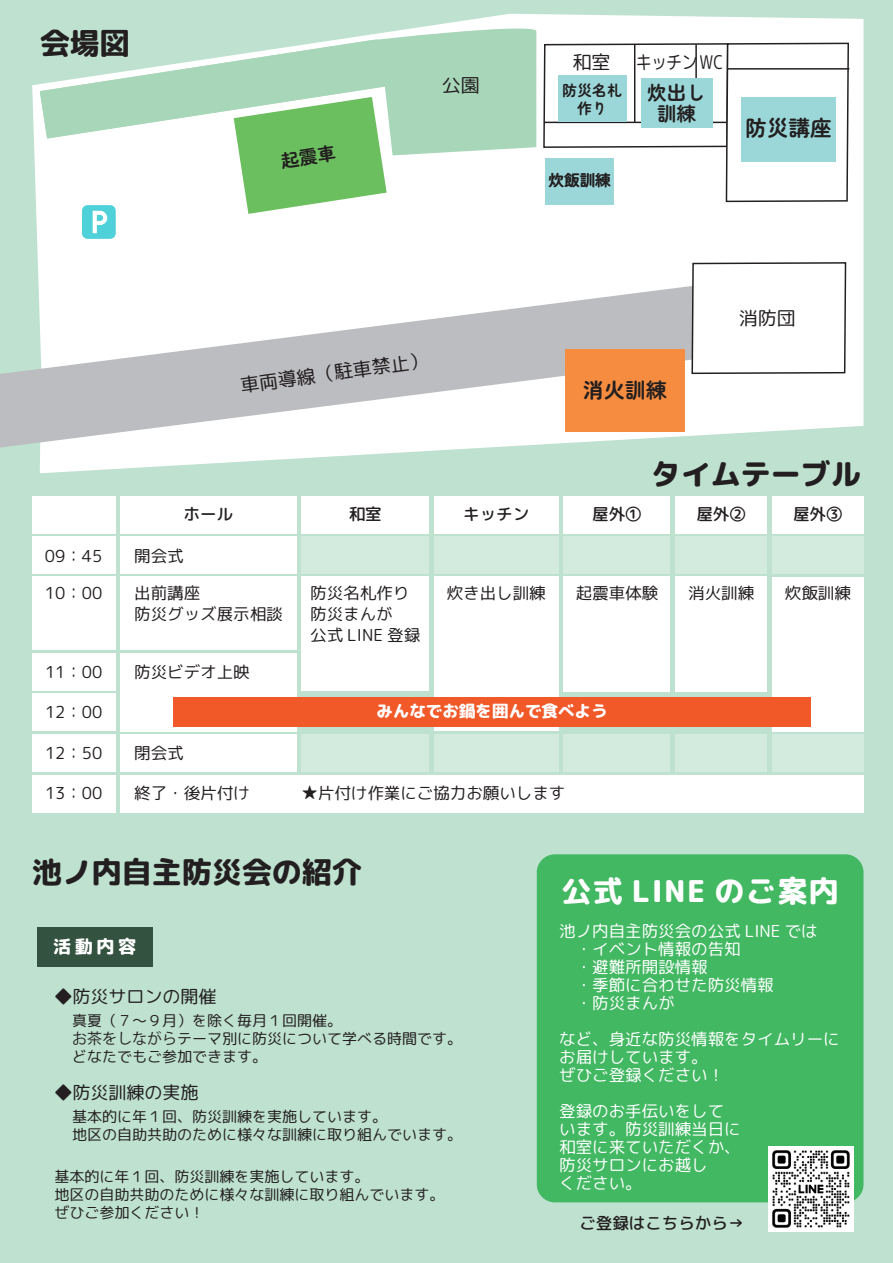
<style>
.page{position:relative;width:893px;height:1263px;background:#bee1d0}
.page>*{position:absolute;margin:0;border:0;box-sizing:border-box;transform-origin:0 0}
.t1{font:800 30px "Rounded Mplus 1 c";color:#231f20}
.t2{font:800 30px "Rounded Mplus 1 c";letter-spacing:.05em;color:#fff}
.t3{font:700 21.6px "Zen Maru Gothic";color:#231f20}
.t4{font:700 21px "Zen Maru Gothic";color:#231f20}
.t5{font:700 19.5px/21px "Zen Maru Gothic";color:#231f20;text-align:center}
.t6{font:18.9px "Rounded Mplus 1 c";color:#231f20}
.t7{font:18.9px "Rounded Mplus 1 c";color:#231f20;scale:.85 1}
.t8{font:18px "Rounded Mplus 1 c";color:#231f20}
.t9{font:800 18px "Rounded Mplus 1 c";color:#fff}
.t10{font:16.5px/18px "Rounded Mplus 1 c";color:#fff}
.t11{font:16.5px/21px "Rounded Mplus 1 c";color:#231f20}
.t12{font:500 16.5px "Rounded Mplus 1 c";color:#231f20}
.t13{font:800 16.5px "Rounded Mplus 1 c";color:#fff}
.t14{font:700 15.6px "Zen Maru Gothic";color:#231f20}
.t15{font:15px/18px "Rounded Mplus 1 c";color:#231f20}
.t16{font:700 15px/18px "Zen Maru Gothic";color:#231f20;text-align:center}
.s1{font-family:"Koz Go Pr 6 N"}
</style>
<div class="page">
<svg style="left:32px;top:14px;width:831px;height:459px;fill:#fff"></svg>
<svg style="left:0;top:283px;width:745px;height:165px;background:#dddfdf"></svg>
<svg style="left:542px;top:42px;width:308px;height:161px;background:#f2f3f3"></svg>
<div style="left:691px;top:261px;width:156px;height:114px;background:#fff"></div>
<hr style="left:634px;top:44px;width:1px;height:78px;background:#231f20">
<hr style="left:544px;top:122px;width:182px;height:1px;background:#231f20">
<hr style="left:695px;top:44px;width:2px;height:78px;background:#231f20">
<hr style="left:727px;top:68px;width:122px;height:2px;background:#231f20">
<svg style="left:40px;top:22px;width:496px;height:133px;fill:#a7d7b8"></svg>
<div style="left:741px;top:97px;width:95px;height:65px;background:#9bd7d9"></div>
<div style="left:565px;top:350px;width:119px;height:82px;background:#f58c3f"></div>
<div style="left:546px;top:158px;width:68px;height:47px;background:#9bd7d9"></div>
<div style="left:640px;top:78px;width:72px;height:50px;background:#9bd7d9"></div>
<div style="left:558px;top:76px;width:68px;height:46px;background:#9bd7d9"></div>
<div style="left:120px;top:496px;width:176px;height:37px;background:#fff"></div>
<div style="left:32px;top:496px;width:83px;height:37px;background:#fff"></div>
<div style="left:301px;top:496px;width:128px;height:37px;background:#fff"></div>
<div style="left:434px;top:496px;width:125px;height:37px;background:#fff"></div>
<div style="left:563px;top:496px;width:107px;height:37px;background:#fff"></div>
<div style="left:675px;top:496px;width:92px;height:37px;background:#fff"></div>
<div style="left:772px;top:496px;width:92px;height:37px;background:#fff"></div>
<div style="left:120px;top:536px;width:177px;height:38px;background:#fff"></div>
<div style="left:32px;top:536px;width:83px;height:38px;background:#fff"></div>
<div style="left:301px;top:536px;width:128px;height:38px;background:#d3ebdf"></div>
<div style="left:434px;top:536px;width:125px;height:38px;background:#d3ebdf"></div>
<div style="left:563px;top:536px;width:107px;height:38px;background:#d3ebdf"></div>
<div style="left:675px;top:536px;width:92px;height:37px;background:#d3ebdf"></div>
<div style="left:772px;top:536px;width:92px;height:37px;background:#d3ebdf"></div>
<div style="left:301px;top:734px;width:128px;height:38px;background:#d3ebdf"></div>
<div style="left:434px;top:734px;width:125px;height:38px;background:#d3ebdf"></div>
<div style="left:563px;top:734px;width:107px;height:38px;background:#d3ebdf"></div>
<div style="left:675px;top:734px;width:92px;height:38px;background:#d3ebdf"></div>
<div style="left:772px;top:734px;width:92px;height:38px;background:#d3ebdf"></div>
<div style="left:120px;top:653px;width:177px;height:78px;background:#fff"></div>
<div style="left:32px;top:653px;width:83px;height:38px;background:#fff"></div>
<div style="left:32px;top:694px;width:83px;height:37px;background:#fff"></div>
<div style="left:120px;top:576px;width:177px;height:74px;background:#fff"></div>
<div style="left:32px;top:576px;width:83px;height:74px;background:#fff"></div>
<div style="left:301px;top:576px;width:128px;height:115px;background:#fff"></div>
<div style="left:434px;top:576px;width:125px;height:155px;background:#fff"></div>
<div style="left:563px;top:576px;width:107px;height:116px;background:#fff"></div>
<div style="left:675px;top:577px;width:92px;height:115px;background:#fff"></div>
<div style="left:772px;top:577px;width:92px;height:154px;background:#fff"></div>
<div style="left:120px;top:734px;width:177px;height:38px;background:#fff"></div>
<div style="left:32px;top:734px;width:83px;height:38px;background:#fff"></div>
<div style="left:120px;top:775px;width:743px;height:37px;background:#fff"></div>
<div style="left:32px;top:775px;width:83px;height:37px;background:#fff"></div>
<div style="left:173px;top:698px;width:638px;height:29px;background:#f15929"></div>
<div style="left:37px;top:927px;width:116px;height:40px;background:#33523f"></div>
<div style="left:537px;top:854px;width:326px;height:348px;background:#42b862;border-radius:18px"></div>
<img style="left:768px;top:1146px;width:85px;height:85px">
<svg style="left:40px;top:39px;width:347px;height:200px;background:#c6e5c9"></svg>
<h1 class="t1" style="left:40px;top:22px;width:92px">会場図</h1>
<p class="t6" style="left:442px;top:72px;width:39px">公園</p>
<p class="t6" style="left:239px;top:372px;width:191px;rotate:-8deg">車両導線（駐車禁止）</p>
<p class="t6" style="left:572px;top:49px;width:39px">和室</p>
<p class="t16" style="left:562px;top:81px;width:61px">防災名札作り</p>
<p class="t7" style="left:636px;top:49px;width:104px">キッチン WC</p>
<h3 class="t5" style="left:647px;top:82px;width:60px">炊出し訓練</h3>
<p class="t14" style="left:548px;top:171px;width:64px">炊飯訓練</p>
<p class="t6" style="left:759px;top:109px;width:58px">ホール</p>
<h2 class="t3" style="left:745px;top:114px;width:88px">防災講座</h2>
<h3 class="t4" style="left:583px;top:377px;width:85px">消火訓練</h3>
<p class="t6" style="left:739px;top:305px;width:58px">消防団</p>
<h1 class="t1" style="left:651px;top:453px;width:211px">タイムテーブル</h1>
<p class="t12" style="left:184px;top:503px;width:51px">ホール</p>
<p class="t12" style="left:349px;top:503px;width:34px">和室</p>
<p class="t12" style="left:463px;top:503px;width:67px">キッチン</p>
<p class="t12" style="left:592px;top:503px;width:51px">屋外①</p>
<p class="t12" style="left:696px;top:503px;width:51px">屋外②</p>
<p class="t12" style="left:793px;top:503px;width:51px">屋外③</p>
<p class="t11" style="left:45px;top:546px;width:59px">09：45</p>
<p class="t11" style="left:45px;top:582px;width:59px">10：00</p>
<p class="t11" style="left:45px;top:662px;width:59px">11：00</p>
<p class="t11" style="left:45px;top:702px;width:59px">12：00</p>
<p class="t11" style="left:134px;top:546px;width:51px">開会式</p>
<p class="t11" style="left:134px;top:582px;width:150px">出前講座<br>防災グッズ展示相談</p>
<p class="t11" style="left:134px;top:662px;width:117px">防災ビデオ上映</p>
<p class="t11" style="left:45px;top:742px;width:59px">12：50</p>
<p class="t11" style="left:134px;top:742px;width:51px">閉会式</p>
<p class="t11" style="left:45px;top:783px;width:59px">13：00</p>
<p class="t11" style="left:134px;top:783px;width:117px">終了・後片付け</p>
<p class="t11" style="left:310px;top:582px;width:100px">防災名札作り</p>
<p class="t11" style="left:447px;top:582px;width:100px">炊き出し訓練</p>
<p class="t11" style="left:688px;top:582px;width:67px">消火訓練</p>
<p class="t11" style="left:785px;top:582px;width:67px">炊飯訓練</p>
<p class="t11" style="left:310px;top:603px;width:112px">防災まんが<br>公式 LINE 登録</p>
<p class="t11" style="left:576px;top:582px;width:84px">起震車体験</p>
<p class="t13" style="left:376px;top:699px;width:232px">みんなでお鍋を囲んで食べよう</p>
<p class="t11" style="left:301px;top:783px;width:265px">★片付け作業にご協力お願いします</p>
<h1 class="t1" style="left:32px;top:851px;width:331px">池ノ内自主防災会の紹介</h1>
<p class="t9" style="left:53px;top:934px;width:84px">活動内容</p>
<p class="t8" style="left:55px;top:984px;width:163px">◆防災サロンの開催</p>
<p class="t15" style="left:72px;top:1011px;width:391px">真夏（７〜９月）を除く毎月１回開催。<br><span class="s1">お茶をしながら</span>テーマ別に防災について学べる時間です。どなたでもご参加できます。</p>
<p class="t8" style="left:55px;top:1079px;width:145px">◆防災訓練の実施</p>
<p class="t15" style="left:72px;top:1107px;width:391px">基本的に年１回、防災訓練を実施しています。<br>地区の自助共助のために様々な訓練に取り組んでいます。</p>
<p class="t15" style="left:55px;top:1167px;width:392px">基本的に年１回、防災訓練を実施しています。<br>地区の自助共助のために様々な訓練に取り組んでいます。ぜひご参加ください！</p>
<h1 class="t2" style="left:561px;top:870px;width:279px">公式 LINE のご案内</h1>
<p class="t10" style="left:559px;top:922px;width:260px">池ノ内自主防災会の公式 LINE では　・イベント情報の告知<br>　・避難所開設情報<br>　・季節に合わせた防災情報<br>　・防災まんが</p>
<p class="t10" style="left:559px;top:1030px;width:282px">など、身近な防災情報をタイムリーにお届けしています。<br>ぜひご登録ください！</p>
<p class="t10" style="left:559px;top:1102px;width:183px">登録のお手伝いをしています。防災訓練当日に和室に来ていただくか、防災サロンにお越し<br>ください。</p>
<p class="t12" style="left:579px;top:1211px;width:166px">ご登録はこちらから→</p>
</div>
